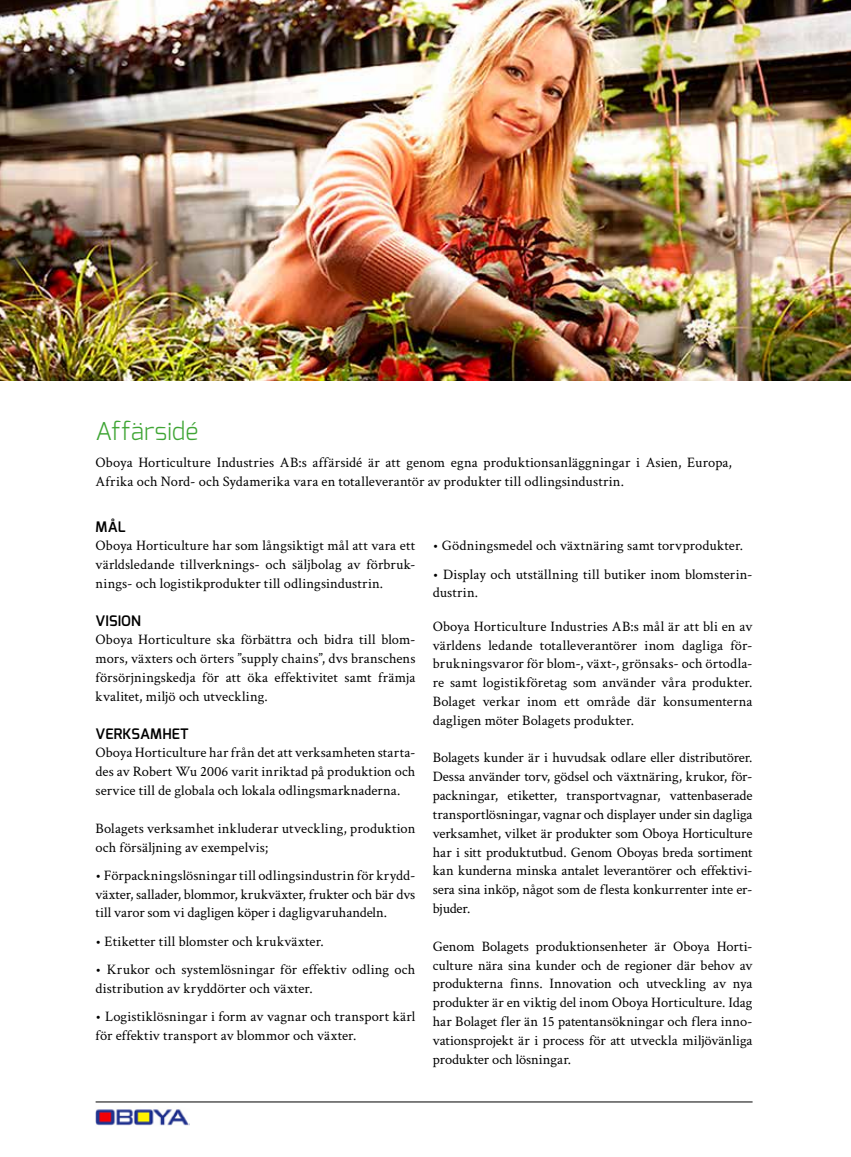
<style>
.page{position:relative;width:851px;height:1157px;background:#fff}
.page>*{position:absolute;margin:0;border:0;box-sizing:border-box;transform-origin:0 0}
.t1{font:300 24.6px "Exo";color:#3fa535}
.t2{font:14.4px/18.8px "Crimson Text";letter-spacing:.01em;color:#000;text-align:justify}
.t3{font:600 14.4px "Exo";letter-spacing:.01em;color:#000}
</style>
<div class="page">
<img style="left:96px;top:1102px;width:94px;height:24px">
<hr style="left:96px;top:1101px;width:656px;height:1px;background:#000">
<img style="left:0;top:0;width:850px;height:380px">
<h1 class="t1" style="left:96px;top:415px;width:104px">Affärsidé</h1>
<p class="t2" style="left:96px;top:452px;width:637px">Oboya Horticulture Industries AB:s affärsidé är att genom egna produktionsanläggningar i Asien, Europa,<br>Afrika och Nord- och Sydamerika vara en totalleverantör av produkter till odlingsindustrin.</p>
<p class="t3" style="left:96px;top:517px;width:31px">MÅL</p>
<p class="t2" style="left:96px;top:536px;width:321px">Oboya Horticulture har som långsiktigt mål att vara ett världsledande tillverknings- och säljbolag av förbruk&shy;nings- och logistikprodukter till odlingsindustrin.</p>
<p class="t3" style="left:96px;top:611px;width:47px">VISION</p>
<p class="t2" style="left:96px;top:630px;width:321px">Oboya Horticulture ska förbättra och bidra till blom&shy;mors, växters och örters ”supply chains”, dvs branschens försörjningskedja för att öka effektivitet samt främja kvalitet, miljö och utveckling.</p>
<p class="t3" style="left:96px;top:724px;width:95px">VERKSAMHET</p>
<p class="t2" style="left:96px;top:743px;width:321px">Oboya Horticulture har från det att verksamheten starta&shy;des av Robert Wu 2006 varit inriktad på produktion och service till de globala och lokala odlingsmarknaderna.</p>
<p class="t2" style="left:96px;top:818px;width:321px">Bolagets verksamhet inkluderar utveckling, produktion och försäljning av exempelvis;</p>
<p class="t2" style="left:96px;top:865px;width:321px">• Förpackningslösningar till odlingsindustrin för krydd&shy;växter, sallader, blommor, krukväxter, frukter och bär dvs till varor som vi dagligen köper i dagligvaruhandeln.</p>
<p class="t2" style="left:96px;top:931px;width:230px">• Etiketter till blomster och krukväxter.</p>
<p class="t2" style="left:96px;top:959px;width:321px">• Krukor och systemlösningar för effektiv odling och distribution av kryddörter och växter.</p>
<p class="t2" style="left:96px;top:1006px;width:321px">• Logistiklösningar i form av vagnar och transport kärl för effektiv transport av blommor och växter.</p>
<p class="t2" style="left:432px;top:536px;width:312px">• Gödningsmedel och växtnäring samt torvprodukter.</p>
<p class="t2" style="left:432px;top:564px;width:321px">• Display och utställning till butiker inom blomsterin&shy;dustrin.</p>
<p class="t2" style="left:432px;top:616px;width:321px">Oboya Horticulture Industries AB:s mål är att bli en av världens ledande totalleverantörer inom dagliga för&shy;brukningsvaror för blom-, växt-, grönsaks- och örtodla&shy;re samt logistikföretag som använder våra produkter.<br>Bolaget verkar inom ett område där konsumenterna dagligen möter Bolagets produkter.</p>
<p class="t2" style="left:432px;top:748px;width:321px">Bolagets kunder är i huvudsak odlare eller distributörer.<br>Dessa använder torv, gödsel och växtnäring, krukor, för&shy;packningar, etiketter, transportvagnar, vattenbaserade transportlösningar, vagnar och displayer under sin dagliga verksamhet, vilket är produkter som Oboya Horticulture har i sitt produktutbud. Genom Oboyas breda sortiment kan kunderna minska antalet leverantörer och effektivi&shy;sera sina inköp, något som de flesta konkurrenter inte er&shy;bjuder.</p>
<p class="t2" style="left:432px;top:936px;width:321px">Genom Bolagets produktionsenheter är Oboya Horti&shy;culture nära sina kunder och de regioner där behov av produkterna finns. Innovation och utveckling av nya produkter är en viktig del inom Oboya Horticulture. Idag har Bolaget fler än 15 patentansökningar och flera inno&shy;vationsprojekt är i process för att utveckla miljövänliga produkter och lösningar.</p>
</div>
